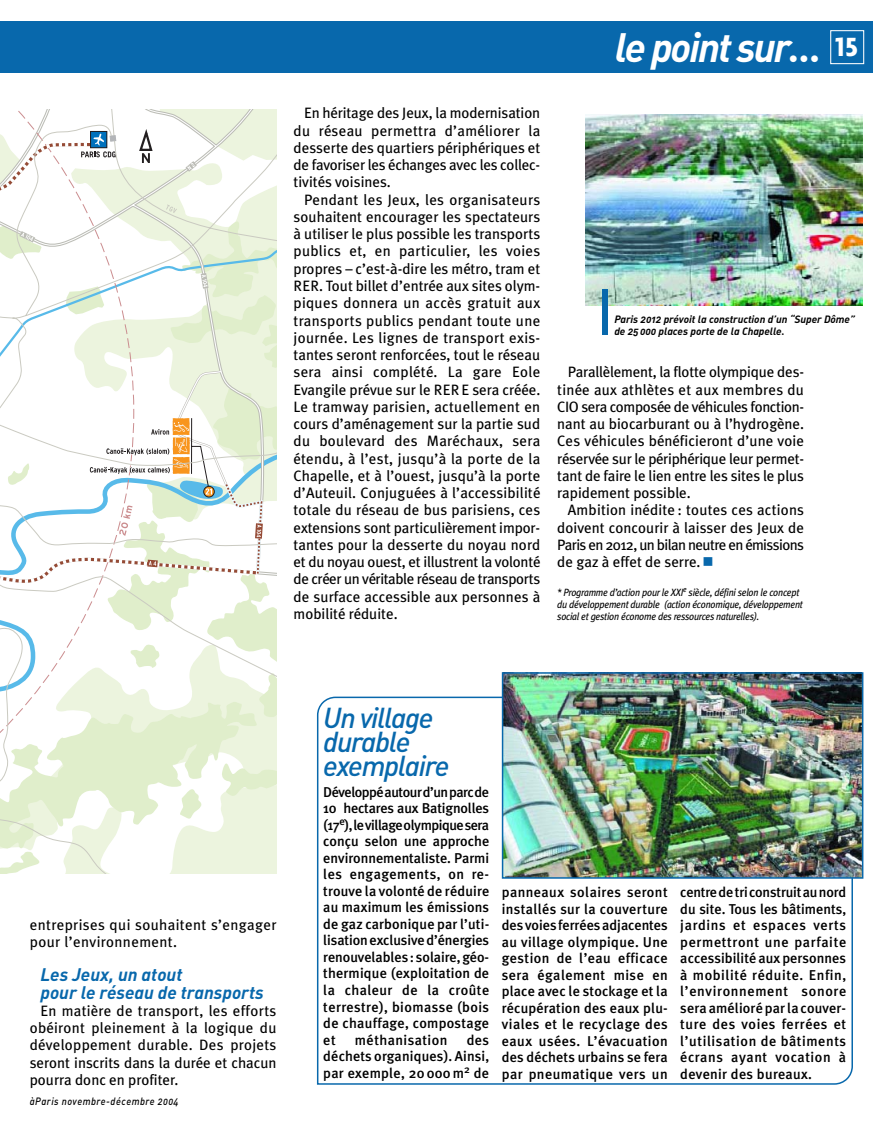
<style>
.page{position:relative;width:893px;height:1127px;background:#fff}
.page>*{position:absolute;margin:0;border:0;box-sizing:border-box;transform-origin:0 0}
.t1{font:40.5px "DIN Bold Italic Alt";letter-spacing:-.05em;color:#fff}
.t2{font:28.5px/24px "DIN Medium Italic Alt";letter-spacing:-.045em;color:#0868ac}
.t3{font:18px/17.2px "DIN Bold Italic Alt";color:#0868ac}
.t4{font:15px/17.2px "Meta Plus";color:#000;text-align:justify}
.t5{font:15px/17.2px "Meta Plus";letter-spacing:.025em;color:#000}
.t6{font:500 14.25px/16.5px "Meta Plus";letter-spacing:.02em;color:#000;text-align:justify}
.t7{font:italic 10.5px/12px "Meta Plus";letter-spacing:-.025em;color:#000;scale:.9 1}
.t8{font:10.5px/12px "DIN Bold Italic Alt";letter-spacing:-.005em;color:#000}
.t9{font:10.5px "DIN Medium Italic Alt";letter-spacing:.055em;color:#000;scale:.9 1}
.s1{font-family:"Agenda";font-weight:700;font-size:28.5px}
</style>
<div class="page">
<div style="left:0;top:21px;width:872px;height:51px;background:#0868ac"></div>
<div style="left:830px;top:30px;width:34px;height:34px;border:1px solid #fff"></div>
<svg style="left:0;top:213px;width:276px;height:660px"></svg>
<svg style="left:0;top:219px;width:276px;height:498px"></svg>
<svg style="left:0;top:109px;width:276px;height:104px"></svg>
<svg style="left:317px;top:696px;width:536px;height:388px"></svg>
<img style="left:505px;top:675px;width:355px;height:200px">
<div style="left:502px;top:672px;width:361px;height:206px;border:2px solid #0868ac"></div>
<img style="left:586px;top:115px;width:276px;height:191px">
<div style="left:603px;top:290px;width:5px;height:45px;background:#0868ac"></div>
<p class="t4" style="left:293px;top:105px;width:248px;text-indent:11px">En héritage des Jeux, la modernisation du réseau permettra d’améliorer la desserte des quartiers périphériques et de favoriser les échanges avec les collec&shy;tivités voisines.</p>
<p class="t4" style="left:293px;top:192px;width:248px;text-indent:11px">Pendant les Jeux, les organisateurs souhaitent encourager les spectateurs à utiliser le plus possible les transports publics et, en particulier, les voies propres – c’est-à-dire les métro, tram et RER. Tout billet d’entrée aux sites olym&shy;piques donnera un accès gratuit aux transports publics pendant toute une journée. Les lignes de transport exis&shy;tantes seront renforcées, tout le réseau sera ainsi complété. La gare Eole Evangile prévue sur le RER E sera créée.<br>Le tramway parisien, actuellement en cours d’aménagement sur la partie sud du boulevard des Maréchaux, sera étendu, à l’est, jusqu’à la porte de la Chapelle, et à l’ouest, jusqu’à la porte d’Auteuil. Conjuguées à l’accessibilité totale du réseau de bus parisiens, ces extensions sont particulièrement impor&shy;tantes pour la desserte du noyau nord et du noyau ouest, et illustrent la volonté de créer un véritable réseau de transports de surface accessible aux personnes à mobilité réduite.</p>
<h1 class="t1" style="left:614px;top:33px;width:245px">le point sur… <span class="s1">15</span></h1>
<p class="t8" style="left:614px;top:314px;width:242px">Paris 2012 prévoit la construction d’un “Super Dôme” de 25 000 places porte de la Chapelle.</p>
<p class="t4" style="left:557px;top:364px;width:248px;text-indent:11px">Parallèlement, la flotte olympique des&shy;tinée aux athlètes et aux membres du CIO sera composée de véhicules fonction&shy;nant au biocarburant ou à l’hydrogène.<br>Ces véhicules bénéficieront d’une voie réservée sur le périphérique leur permet&shy;tant de faire le lien entre les sites le plus rapidement possible.</p>
<p class="t4" style="left:557px;top:502px;width:248px;text-indent:11px">Ambition inédite : toutes ces actions doivent concourir à laisser des Jeux de Paris en 2012, un bilan neutre en émissions de gaz à effet de serre.</p>
<p class="t7" style="left:557px;top:586px;width:274px">* Programme d’action pour le XXI<sup>e</sup> siècle, défini selon le concept du développement durable (action économique, développement social et gestion économe des ressources naturelles).</p>
<p class="t5" style="left:30px;top:916px;width:248px">entreprises qui souhaitent s’engager pour l’environnement.</p>
<p class="t3" style="left:40px;top:967px;width:225px">Les Jeux, un atout<br>pour le réseau de transports</p>
<p class="t4" style="left:30px;top:1002px;width:248px;text-indent:11px">En matière de transport, les efforts obéiront pleinement à la logique du développement durable. Des projets seront inscrits dans la durée et chacun pourra donc en profiter.</p>
<p class="t9" style="left:30px;top:1097px;width:167px">àParis novembre-décembre 2004</p>
<h2 class="t2" style="left:323px;top:708px;width:128px">Un village durable exemplaire</h2>
<p class="t6" style="left:323px;top:784px;width:167px">Développé autour d’un parc de 10 hectares aux Batignolles (17<sup>e</sup>), le village olympique sera conçu selon une approche environnementaliste. Parmi les engagements, on re&shy;trouve la volonté de réduire au maximum les émissions de gaz carbonique par l’uti&shy;lisation exclusive d’énergies renouvelables : solaire, géo&shy;thermique (exploitation de la chaleur de la croûte terrestre), biomasse (bois de chauffage, compostage et</p>
<p class="t6" style="left:355px;top:1032px;width:94px">méthanisation</p>
<p class="t6" style="left:323px;top:1032px;width:167px;text-indent:143px">des déchets organiques). Ainsi, par exemple, 20 000 m<sup>2</sup> de</p>
<p class="t6" style="left:502px;top:884px;width:167px">panneaux solaires seront installés sur la couverture des voies ferrées adjacentes au village olympique. Une gestion de l’eau efficace sera également mise en place avec le stockage et la récupération des eaux plu&shy;viales et le recyclage des eaux usées. L’évacuation des déchets urbains se fera par pneumatique vers un</p>
<p class="t6" style="left:680px;top:884px;width:167px">centre de tri construit au nord du site. Tous les bâtiments, jardins et espaces verts permettront une parfaite accessibilité aux personnes à mobilité réduite. Enfin, l’environnement sonore sera amélioré par la couver&shy;ture des voies ferrées et l’utilisation de bâtiments écrans ayant vocation à devenir des bureaux.</p>
</div>
